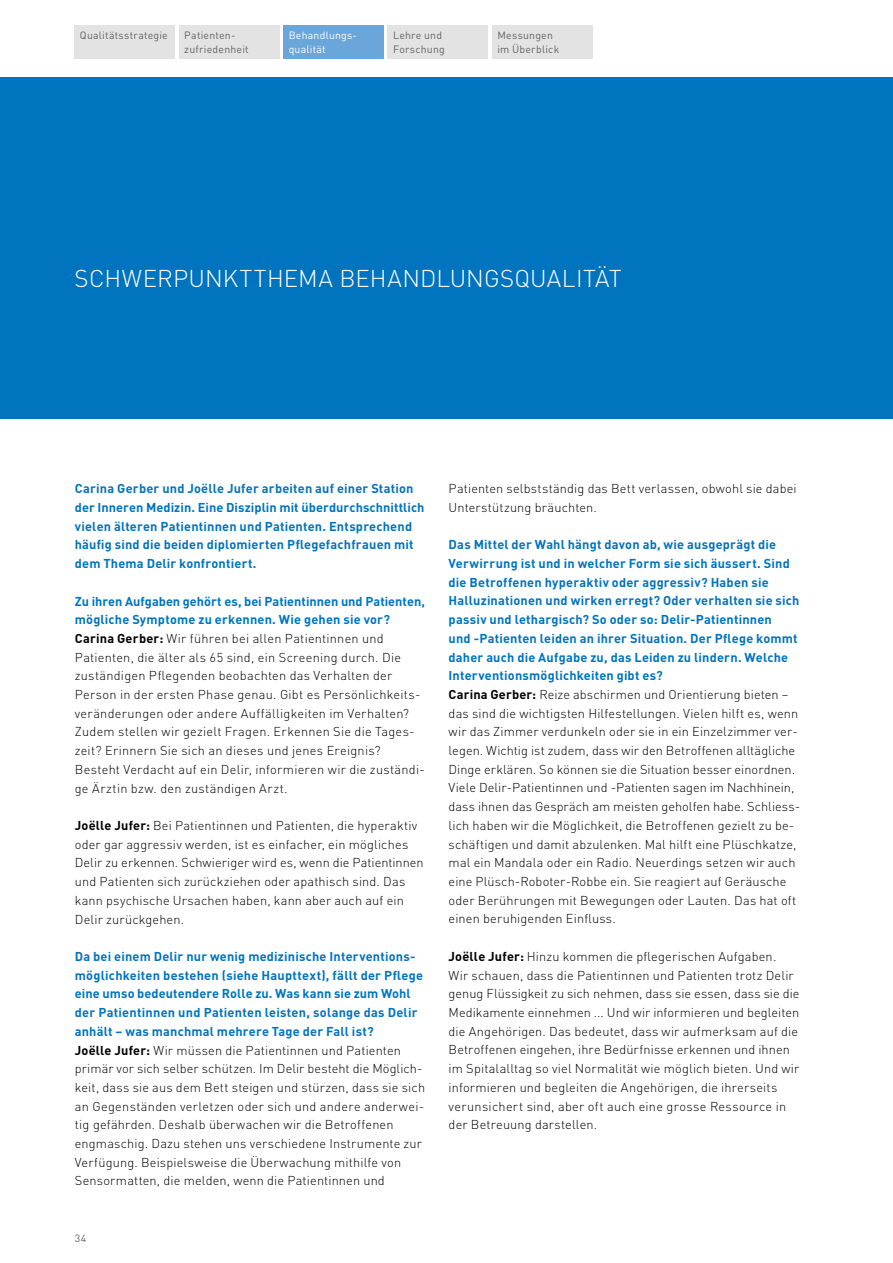
<style>
.page{position:relative;width:893px;height:1263px;background:#fff}
.page>*{position:absolute;margin:0;border:0;box-sizing:border-box;transform-origin:0 0}
.t1{font:300 24px "DIN Pro";letter-spacing:.005em;color:#fff}
.t2{font:300 12.75px/18.8px "DIN Pro";letter-spacing:.015em;color:#000}
.t3{font:700 12.75px/18.8px "DIN Pro";letter-spacing:.015em;color:#0074be}
.t4{font:10.5px/13.5px "DIN Pro";letter-spacing:.02em;color:#626261}
.t5{font:10.5px/13.5px "DIN Pro";letter-spacing:.02em;color:#fff}
.s1{font-weight:700;color:#0074be}
.s2{font-weight:700}
</style>
<div class="page">
<div style="left:0;top:77px;width:893px;height:341px;background:#0074be"></div>
<div style="left:284px;top:26px;width:100px;height:33px;background:#6ba6db"></div>
<div style="left:388px;top:26px;width:100px;height:33px;background:#e3e3e3"></div>
<div style="left:492px;top:26px;width:100px;height:33px;background:#e3e3e3"></div>
<div style="left:179px;top:26px;width:100px;height:33px;background:#e3e3e3"></div>
<div style="left:75px;top:26px;width:100px;height:33px;background:#e3e3e3"></div>
<p class="t4" style="left:80px;top:28px;width:89px">Qualitätsstrategie</p>
<p class="t4" style="left:184px;top:28px;width:66px">Patienten&shy;zufriedenheit</p>
<p class="t5" style="left:289px;top:28px;width:70px">Behandlungs&shy;qualität</p>
<p class="t4" style="left:393px;top:28px;width:53px">Lehre und<br>Forschung</p>
<p class="t4" style="left:497px;top:28px;width:63px">Messungen im Überblick</p>
<h1 class="t1" style="left:75px;top:262px;width:548px">SCHWERPUNKTTHEMA BEHANDLUNGSQUALITÄT</h1>
<p class="t3" style="left:75px;top:479px;width:351px">Carina Gerber und Joëlle Jufer arbeiten auf einer Station der Inneren Medizin. Eine Disziplin mit überdurchschnittlich vielen älteren Patientinnen und Patienten. Entsprechend häufig sind die beiden diplomierten Pflegefachfrauen mit dem Thema Delir konfrontiert.</p>
<p class="t2" style="left:75px;top:591px;width:352px"><span class="s1">Zu ihren Aufgaben gehört es, bei Patientinnen und Patienten, mögliche Symptome zu erkennen. Wie gehen sie vor?<br></span><span class="s2">Carina Gerber:</span> Wir führen bei allen Patientinnen und Patienten, die älter als 65 sind, ein Screening durch. Die zuständigen Pflegenden beobachten das Verhalten der Person in der ersten Phase genau. Gibt es Persönlichkeits&shy;veränderungen oder andere Auffälligkeiten im Verhalten?<br>Zudem stellen wir gezielt Fragen. Erkennen Sie die Tages&shy;zeit? Erinnern Sie sich an dieses und jenes Ereignis?<br>Besteht Verdacht auf ein Delir, informieren wir die zuständi&shy;ge Ärztin bzw. den zuständigen Arzt.</p>
<p class="t2" style="left:75px;top:815px;width:350px"><span class="s2">Joëlle Jufer:</span> Bei Patientinnen und Patienten, die hyperaktiv oder gar aggressiv werden, ist es einfacher, ein mögliches Delir zu erkennen. Schwieriger wird es, wenn die Patientinnen und Patienten sich zurückziehen oder apathisch sind. Das kann psychische Ursachen haben, kann aber auch auf ein Delir zurückgehen.</p>
<p class="t2" style="left:75px;top:946px;width:352px"><span class="s1">Da bei einem Delir nur wenig medizinische Interventions&shy;möglichkeiten bestehen (siehe Haupttext), fällt der Pflege eine umso bedeutendere Rolle zu. Was kann sie zum Wohl der Patientinnen und Patienten leisten, solange das Delir anhält – was manchmal mehrere Tage der Fall ist?<br></span><span class="s2">Joëlle Jufer:</span> Wir müssen die Patientinnen und Patienten primär vor sich selber schützen. Im Delir besteht die Möglich&shy;keit, dass sie aus dem Bett steigen und stürzen, dass sie sich an Gegenständen verletzen oder sich und andere anderwei&shy;tig gefährden. Deshalb überwachen wir die Betroffenen engmaschig. Dazu stehen uns verschiedene Instrumente zur Verfügung. Beispielsweise die Überwachung mithilfe von Sensormatten, die melden, wenn die Patientinnen und</p>
<p class="t4" style="left:75px;top:1231px;width:13px">34</p>
<p class="t2" style="left:449px;top:479px;width:350px">Patienten selbstständig das Bett verlassen, obwohl sie dabei<br>Unterstützung bräuchten.</p>
<p class="t2" style="left:449px;top:535px;width:353px"><span class="s1">Das Mittel der Wahl hängt davon ab, wie ausgeprägt die Verwirrung ist und in welcher Form sie sich äussert. Sind die Betroffenen hyperaktiv oder aggressiv? Haben sie Halluzinationen und wirken erregt? Oder verhalten sie sich passiv und lethargisch? So oder so: Delir-Patientinnen<br>und -Patienten leiden an ihrer Situation. Der Pflege kommt daher auch die Aufgabe zu, das Leiden zu lindern. Welche Interventionsmöglichkeiten gibt es?<br></span><span class="s2">Carina Gerber:</span> Reize abschirmen und Orientierung bieten – das sind die wichtigsten Hilfestellungen. Vielen hilft es, wenn wir das Zimmer verdunkeln oder sie in ein Einzelzimmer ver&shy;legen. Wichtig ist zudem, dass wir den Betroffenen alltägliche Dinge erklären. So können sie die Situation besser einordnen.<br>Viele Delir-Patientinnen und -Patienten sagen im Nachhinein, dass ihnen das Gespräch am meisten geholfen habe. Schliess&shy;lich haben wir die Möglichkeit, die Betroffenen gezielt zu be&shy;schäftigen und damit abzulenken. Mal hilft eine Plüschkatze, mal ein Mandala oder ein Radio. Neuerdings setzen wir auch eine Plüsch-Roboter-Robbe ein. Sie reagiert auf Geräusche oder Berührungen mit Bewegungen oder Lauten. Das hat oft einen beruhigenden Einfluss.</p>
<p class="t2" style="left:449px;top:946px;width:352px"><span class="s2">Joëlle Jufer:</span> Hinzu kommen die pflegerischen Aufgaben.<br>Wir schauen, dass die Patientinnen und Patienten trotz Delir genug Flüssigkeit zu sich nehmen, dass sie essen, dass sie die Medikamente einnehmen ... Und wir informieren und begleiten die Angehörigen. Das bedeutet, dass wir aufmerksam auf die Betroffenen eingehen, ihre Bedürfnisse erkennen und ihnen im Spitalalltag so viel Normalität wie möglich bieten. Und wir informieren und begleiten die Angehörigen, die ihrerseits verunsichert sind, aber oft auch eine grosse Ressource in der Betreuung darstellen.</p>
</div>
